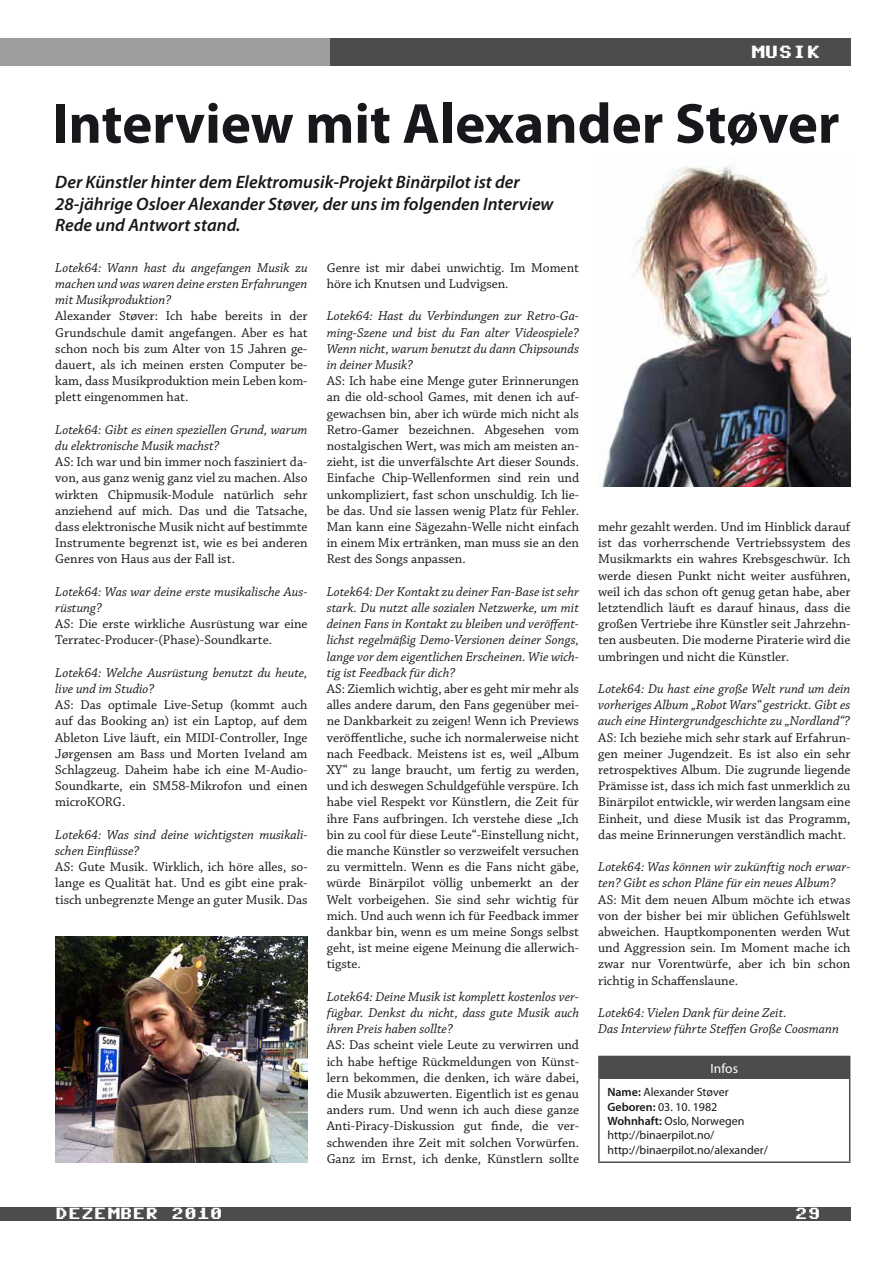
<style>
.page{position:relative;width:893px;height:1263px;background:#fff}
.page>*{position:absolute;margin:0;border:0;box-sizing:border-box;transform-origin:0 0}
.t1{font:700 57px "Myriad Pro";color:#1a171c}
.t2{font:italic 600 18px/21.6px "Myriad Pro";color:#1a171c}
.t3{font:18px "Commodore 64";color:#fff}
.t4{font:16.5px "Commodore 64";color:#fff}
.t5{font:13.5px/16.2px "Chaparral Pro";color:#1a171c;text-align:justify}
.t6{font:italic 13.5px/16.2px "Chaparral Pro";color:#1a171c}
.t7{font:13.5px "Myriad Pro";color:#fff}
.t8{font:12px/14.4px "Myriad Pro";color:#1a171c}
.s1{font-weight:600}
</style>
<div class="page">
<div style="left:599px;top:1056px;width:251px;height:22px;background:#4c4c4e"></div>
<hr style="left:598px;top:1056px;width:252px;height:1px;background:#4c4c4e">
<hr style="left:598px;top:1057px;width:2px;height:21px;background:#4c4c4e">
<hr style="left:598px;top:1078px;width:2px;height:83px;background:#4c4c4e">
<hr style="left:849px;top:1078px;width:1px;height:83px;background:#4c4c4e">
<hr style="left:598px;top:1161px;width:252px;height:2px;background:#4c4c4e">
<img style="left:55px;top:936px;width:253px;height:227px">
<img style="left:598px;top:166px;width:252px;height:321px">
<div style="left:0;top:1207px;width:850px;height:13px;background:#4c4c4e"></div>
<div style="left:0;top:38px;width:330px;height:27px;background:#9d9ea0"></div>
<div style="left:330px;top:38px;width:520px;height:27px;background:#4c4c4e"></div>
<h2 class="t3" style="left:750px;top:44px;width:72px">MUSIK</h2>
<h1 class="t1" style="left:52px;top:86px;width:789px">Interview mit Alexander Støver</h1>
<h2 class="t2" style="left:55px;top:171px;width:500px">Der Künstler hinter dem Elektromusik-Projekt Binärpilot ist der<br>28-jährige Osloer Alexander Støver, der uns im folgenden Interview<br>Rede und Antwort stand.</h2>
<p class="t6" style="left:55px;top:260px;width:254px;text-align:justify">Lotek64: Wann hast du angefangen Musik zu machen und was waren deine ersten Erfahrungen mit Musikproduktion?</p>
<p class="t5" style="left:55px;top:309px;width:254px">Alexander Støver: Ich habe bereits in der Grundschule damit angefangen. Aber es hat schon noch bis zum Alter von 15 Jahren ge&shy;dauert, als ich meinen ersten Computer be&shy;kam, dass Musikproduktion mein Leben kom&shy;plett eingenommen hat.</p>
<p class="t6" style="left:55px;top:422px;width:254px">Lotek64: Gibt es einen speziellen Grund, warum du elektronische Musik machst?</p>
<p class="t5" style="left:55px;top:454px;width:254px">AS: Ich war und bin immer noch fasziniert da&shy;von, aus ganz wenig ganz viel zu machen. Also wirkten Chipmusik-Module natürlich sehr anziehend auf mich. Das und die Tatsache, dass elektronische Musik nicht auf bestimmte Instrumente begrenzt ist, wie es bei anderen Genres von Haus aus der Fall ist.</p>
<p class="t6" style="left:55px;top:584px;width:254px">Lotek64: Was war deine erste musikalische Aus&shy;rüstung?</p>
<p class="t5" style="left:55px;top:616px;width:254px">AS: Die erste wirkliche Ausrüstung war eine<br>Terratec-Producer-(Phase)-Soundkarte.</p>
<p class="t6" style="left:55px;top:665px;width:254px">Lotek64: Welche Ausrüstung benutzt du heute, live und im Studio?</p>
<p class="t5" style="left:55px;top:697px;width:254px">AS: Das optimale Live-Setup (kommt auch auf das Booking an) ist ein Laptop, auf dem Ableton Live läuft, ein MIDI-Controller, Inge Jørgensen am Bass und Morten Iveland am Schlagzeug. Daheim habe ich eine M-Audio-Soundkarte, ein SM58-Mikrofon und einen microKORG.</p>
<p class="t6" style="left:55px;top:827px;width:254px">Lotek64: Was sind deine wichtigsten musikali&shy;schen Einflüsse?</p>
<p class="t5" style="left:55px;top:859px;width:254px">AS: Gute Musik. Wirklich, ich höre alles, so&shy;lange es Qualität hat. Und es gibt eine prak&shy;tisch unbegrenzte Menge an guter Musik. Das</p>
<p class="t5" style="left:327px;top:260px;width:254px">Genre ist mir dabei unwichtig. Im Moment höre ich Knutsen und Ludvigsen.</p>
<p class="t6" style="left:327px;top:309px;width:254px;text-align:justify">Lotek64: Hast du Verbindungen zur Retro-Ga&shy;ming-Szene und bist du Fan alter Videospiele?<br>Wenn nicht, warum benutzt du dann Chipsounds in deiner Musik?</p>
<p class="t5" style="left:327px;top:373px;width:254px">AS: Ich habe eine Menge guter Erinnerungen an die old-school Games, mit denen ich auf&shy;gewachsen bin, aber ich würde mich nicht als Retro-Gamer bezeichnen. Abgesehen vom nostalgischen Wert, was mich am meisten an&shy;zieht, ist die unverfälschte Art dieser Sounds.<br>Einfache Chip-Wellenformen sind rein und unkompliziert, fast schon unschuldig. Ich lie&shy;be das. Und sie lassen wenig Platz für Fehler.<br>Man kann eine Sägezahn-Welle nicht einfach in einem Mix ertränken, man muss sie an den Rest des Songs anpassen.</p>
<p class="t6" style="left:327px;top:584px;width:254px;text-align:justify">Lotek64: Der Kontakt zu deiner Fan-Base ist sehr stark. Du nutzt alle sozialen Netzwerke, um mit deinen Fans in Kontakt zu bleiben und veröffent&shy;lichst regelmäßig Demo-Versionen deiner Songs, lange vor dem eigentlichen Erscheinen. Wie wich&shy;tig ist Feedback für dich?</p>
<p class="t5" style="left:327px;top:681px;width:254px">AS: Ziemlich wichtig, aber es geht mir mehr als alles andere darum, den Fans gegenüber mei&shy;ne Dankbarkeit zu zeigen! Wenn ich Previews veröffentliche, suche ich normalerweise nicht nach Feedback. Meistens ist es, weil „Album XY“ zu lange braucht, um fertig zu werden, und ich deswegen Schuldgefühle verspüre. Ich habe viel Respekt vor Künstlern, die Zeit für ihre Fans aufbringen. Ich verstehe diese „Ich bin zu cool für diese Leute“-Einstellung nicht, die manche Künstler so verzweifelt versuchen zu vermitteln. Wenn es die Fans nicht gäbe, würde Binärpilot völlig unbemerkt an der Welt vorbeigehen. Sie sind sehr wichtig für mich. Und auch wenn ich für Feedback immer dankbar bin, wenn es um meine Songs selbst geht, ist meine eigene Meinung die allerwich&shy;tigste.</p>
<p class="t6" style="left:327px;top:989px;width:254px;text-align:justify">Lotek64: Deine Musik ist komplett kostenlos ver&shy;fügbar. Denkst du nicht, dass gute Musik auch ihren Preis haben sollte?</p>
<p class="t5" style="left:327px;top:1038px;width:254px">AS: Das scheint viele Leute zu verwirren und ich habe heftige Rückmeldungen von Künst&shy;lern bekommen, die denken, ich wäre dabei, die Musik abzuwerten. Eigentlich ist es genau anders rum. Und wenn ich auch diese ganze Anti-Piracy-Diskussion gut finde, die ver&shy;schwenden ihre Zeit mit solchen Vorwürfen.<br>Ganz im Ernst, ich denke, Künstlern sollte</p>
<p class="t5" style="left:598px;top:519px;width:254px">mehr gezahlt werden. Und im Hinblick darauf ist das vorherrschende Vertriebssystem des Musikmarkts ein wahres Krebsgeschwür. Ich werde diesen Punkt nicht weiter ausführen, weil ich das schon oft genug getan habe, aber letztendlich läuft es darauf hinaus, dass die großen Vertriebe ihre Künstler seit Jahrzehn&shy;ten ausbeuten. Die moderne Piraterie wird die umbringen und nicht die Künstler.</p>
<p class="t6" style="left:598px;top:681px;width:254px;text-align:justify">Lotek64: Du hast eine große Welt rund um dein vorheriges Album „Robot Wars“ gestrickt. Gibt es auch eine Hintergrundgeschichte zu „Nordland“?</p>
<p class="t5" style="left:598px;top:730px;width:254px">AS: Ich beziehe mich sehr stark auf Erfahrun&shy;gen meiner Jugendzeit. Es ist also ein sehr retrospektives Album. Die zugrunde liegende Prämisse ist, dass ich mich fast unmerklich zu Binärpilot entwickle, wir werden langsam eine Einheit, und diese Musik ist das Programm, das meine Erinnerungen verständlich macht.</p>
<p class="t6" style="left:598px;top:859px;width:254px">Lotek64: Was können wir zukünftig noch erwar&shy;ten? Gibt es schon Pläne für ein neues Album?</p>
<p class="t5" style="left:598px;top:892px;width:254px">AS: Mit dem neuen Album möchte ich etwas von der bisher bei mir üblichen Gefühlswelt abweichen. Hauptkomponenten werden Wut und Aggression sein. Im Moment mache ich zwar nur Vorentwürfe, aber ich bin schon richtig in Schaffenslaune.</p>
<p class="t6" style="left:598px;top:1005px;width:242px">Lotek64: Vielen Dank für deine Zeit.<br>Das Interview führte Steffen Große Coosmann</p>
<p class="t7" style="left:711px;top:1060px;width:29px">Infos</p>
<p class="t8" style="left:607px;top:1085px;width:162px"><span class="s1">Name:</span> Alexander Støver<br><span class="s1">Geboren:</span> 03. 10. 1982<br><span class="s1">Wohnhaft:</span> Oslo, Norwegen http://binaerpilot.no/ http://binaerpilot.no/alexander/</p>
<p class="t4" style="left:55px;top:1206px;width:169px">DEZEMBER 2010</p>
<p class="t4" style="left:795px;top:1206px;width:27px">29</p>
</div>
